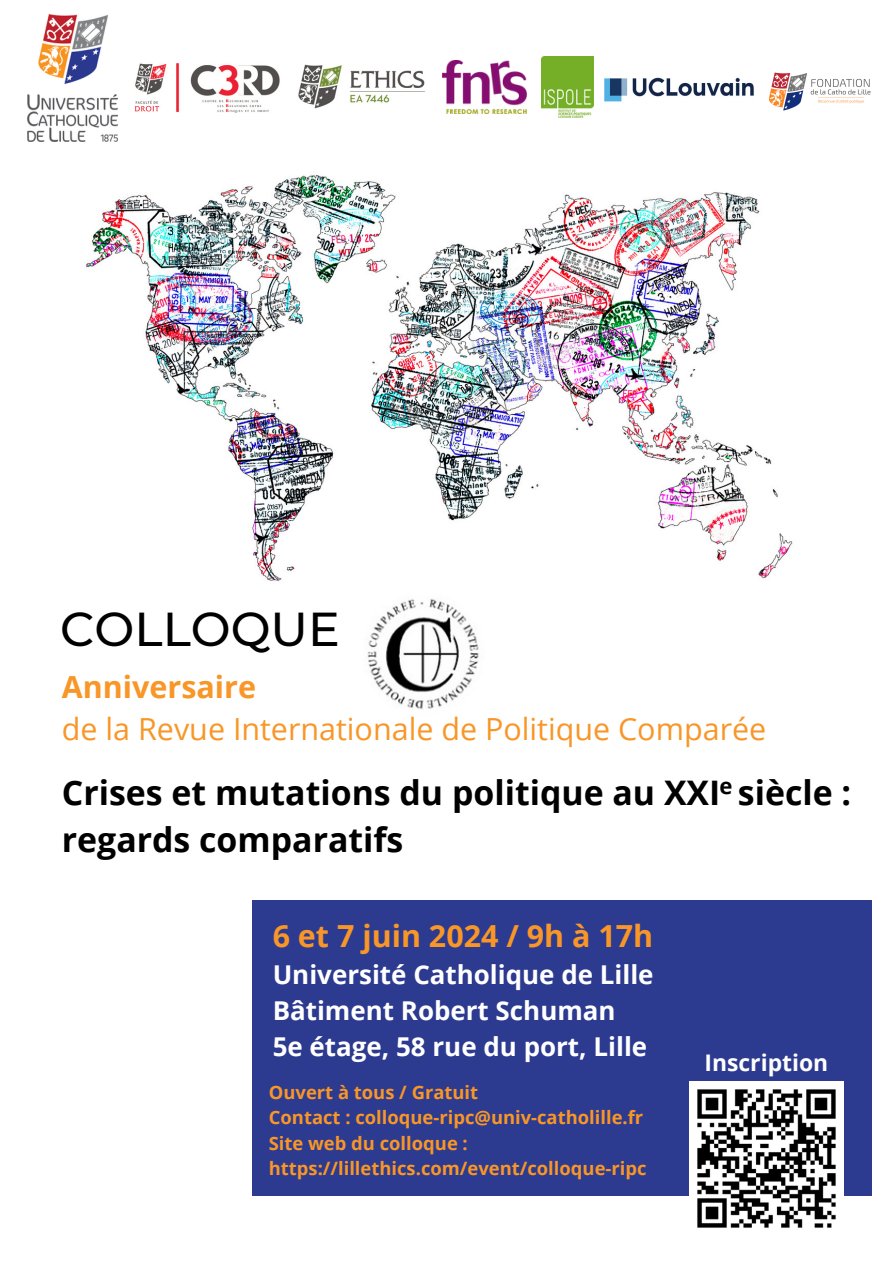
<style>
.page{position:relative;width:894px;height:1264px;background:#fff}
.page>*{position:absolute;margin:0;border:0;box-sizing:border-box;transform-origin:0 0}
.t1{font:500 47.4px "Montserrat";color:#000}
.t2{font:700 33.9px/47.2px "Open Sans";color:#000}
.t3{font:30.45px/42.2px "Open Sans";color:#f89627}
.t4{font:700 30.45px "Open Sans";color:#f89627}
.t5{font:700 25.95px/36px "Open Sans";color:#fff}
.t6{font:700 22.95px "Open Sans";color:#fff}
.t7{font:700 22.05px "Open Sans";color:#000}
.t8{font:700 18.45px/25.3px "Open Sans";color:#f89627}
.s1{font-weight:700}
</style>
<div class="page">
<img style="left:86px;top:175px;width:707px;height:406px">
<div style="left:251px;top:900px;width:620px;height:296px;background:#2c3a90"></div>
<img style="left:27px;top:14px;width:90px;height:127px">
<img style="left:134px;top:63px;width:146px;height:50px">
<img style="left:298px;top:64px;width:127px;height:45px">
<img style="left:442px;top:60px;width:84px;height:53px">
<img style="left:593px;top:67px;width:161px;height:39px">
<img style="left:769px;top:72px;width:102px;height:39px">
<img style="left:689px;top:1081px;width:154px;height:147px">
<img style="left:367px;top:599px;width:112px;height:110px">
<img style="left:541px;top:56px;width:52px;height:61px">
<h3 class="t1" style="left:60px;top:600px;width:281px">COLLOQUE</h3>
<h2 class="t3" style="left:62px;top:664px;width:705px"><span class="s1">Anniversaire<br></span>de la Revue Internationale de Politique Comparée</h2>
<p class="t2" style="left:62px;top:768px;width:790px">Crises et mutations du politique au XXI siècle : regards comparatifs</p>
<p class="t7" style="left:719px;top:770px;width:15px">e</p>
<h4 class="t4" style="left:272px;top:914px;width:382px">6 et 7 juin 2024 / 9h à 17h</h4>
<h4 class="t5" style="left:272px;top:955px;width:382px">Université Catholique de Lille<br>Bâtiment Robert Schuman<br>5e étage, 58 rue du port, Lille</h4>
<h5 class="t8" style="left:269px;top:1079px;width:211px">Ouvert à tous / Gratuit</h5>
<p class="t8" style="left:269px;top:1104px;width:376px">Contact : colloque-ripc@univ-catholille.fr</p>
<p class="t8" style="left:269px;top:1130px;width:379px">Site web du colloque : https://lillethics.com/event/colloque-ripc</p>
<p class="t6" style="left:704px;top:1046px;width:125px">Inscription</p>
</div>
